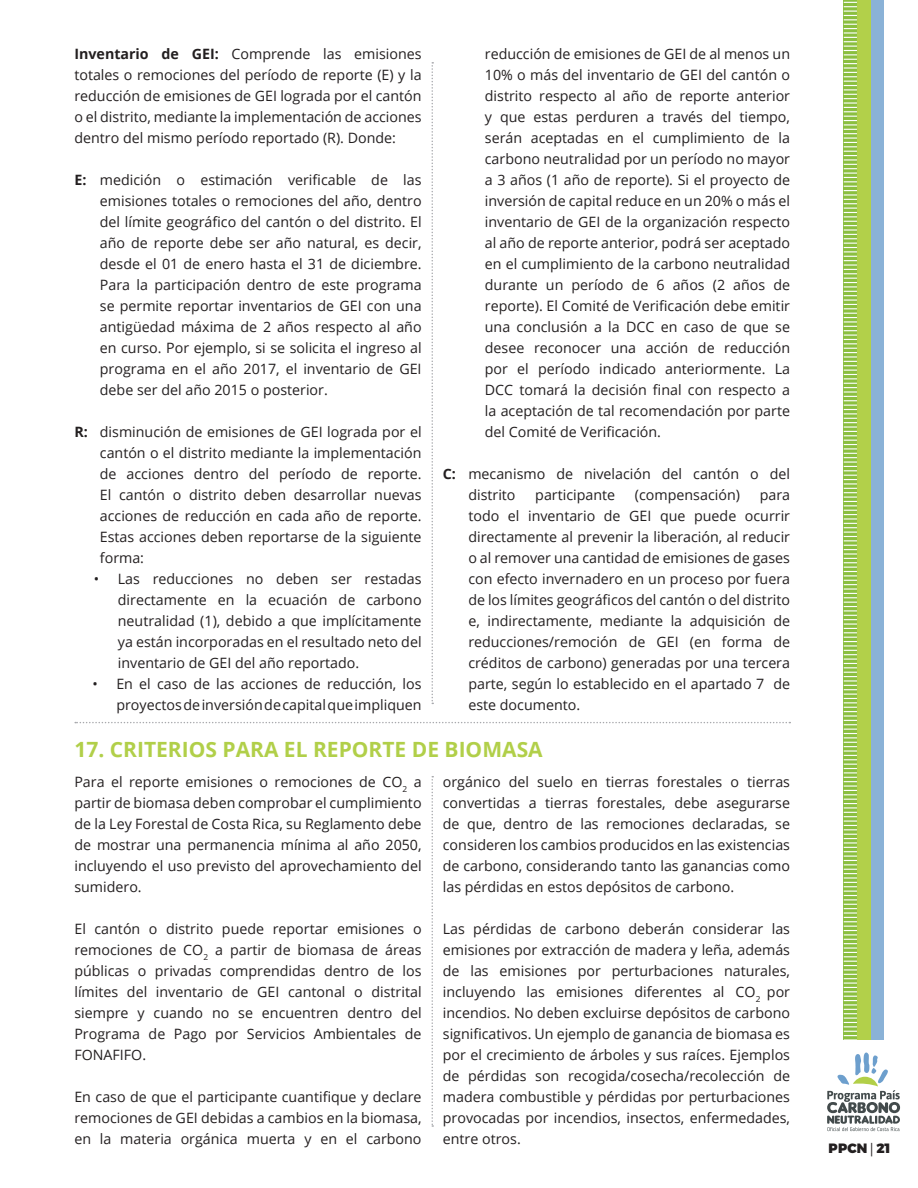
<style>
.page{position:relative;width:918px;height:1188px;background:#fff}
.page>*{position:absolute;margin:0;border:0;box-sizing:border-box;transform-origin:0 0}
.t1{font:700 21px "Open Sans";color:#b1cf49}
.t2{font:14.25px/21px "Open Sans";color:#231f20;text-align:justify}
.t3{font:900 13.5px "Montserrat";letter-spacing:.01em;color:#231f20}
.s1{font-weight:700}
.s2{font-family:"Myriad Pro";font-weight:400}
</style>
<div class="page">
<svg style="left:827px;top:1053px;width:73px;height:78px"></svg>
<div style="left:870px;top:0;width:13px;height:1040px;background:#8ab2d7"></div>
<div style="left:857px;top:0;width:13px;height:1040px;background:#b2d04a"></div>
<svg style="left:844px;top:2px;width:13px;height:1038px;background:#a8cf71"></svg>
<svg style="left:432px;top:62px;width:1px;height:642px"></svg>
<svg style="left:432px;top:776px;width:1px;height:351px"></svg>
<svg style="left:75px;top:722px;width:715px;height:1px"></svg>
<p class="t2" style="left:74px;top:43px;width:349px"><span class="s1">Inventario de GEI:</span> Comprende las emisiones totales o remociones del período de reporte (E) y la reducción de emisiones de GEI lograda por el cantón o el distrito, mediante la implementación de acciones dentro del mismo período reportado (R). Donde:</p>
<p class="t2" style="left:100px;top:169px;width:323px;text-indent:-25px"><span class="s1">E:</span> medición o estimación verificable de las emisiones totales o remociones del año, dentro del límite geográfico del cantón o del distrito. El año de reporte debe ser año natural, es decir, desde el 01 de enero hasta el 31 de diciembre.<br>Para la participación dentro de este programa se permite reportar inventarios de GEI con una antigüedad máxima de 2 años respecto al año en curso. Por ejemplo, si se solicita el ingreso al programa en el año 2017, el inventario de GEI debe ser del año 2015 o posterior.</p>
<p class="t2" style="left:100px;top:421px;width:323px;text-indent:-25px"><span class="s1">R:</span> disminución de emisiones de GEI lograda por el cantón o el distrito mediante la implementación de acciones dentro del período de reporte.<br>El cantón o distrito deben desarrollar nuevas acciones de reducción en cada año de reporte.<br>Estas acciones deben reportarse de la siguiente forma:</p>
<p class="t2" style="left:118px;top:568px;width:305px;text-indent:-24px">• Las reducciones no deben ser restadas directamente en la ecuación de carbono neutralidad (1), debido a que implícitamente ya están incorporadas en el resultado neto del inventario de GEI del año reportado.</p>
<p class="t2" style="left:92px;top:673px;width:331px;text-align:right">• En el caso de las acciones de reducción, los proyectos de inversión de capital que impliquen</p>
<p class="t2" style="left:485px;top:43px;width:307px">reducción de emisiones de GEI de al menos un 10% o más del inventario de GEI del cantón o distrito respecto al año de reporte anterior y que estas perduren a través del tiempo, serán aceptadas en el cumplimiento de la carbono neutralidad por un período no mayor a 3 años (1 año de reporte). Si el proyecto de inversión de capital reduce en un 20% o más el inventario de GEI de la organización respecto al año de reporte anterior, podrá ser aceptado en el cumplimiento de la carbono neutralidad durante un período de 6 años (2 años de reporte). El Comité de Verificación debe emitir una conclusión a la DCC en caso de que se desee reconocer una acción de reducción por el período indicado anteriormente. La DCC tomará la decisión final con respecto a la aceptación de tal recomendación por parte del Comité de Verificación.</p>
<p class="t2" style="left:468px;top:463px;width:323px;text-indent:-25px"><span class="s1">C:</span> mecanismo de nivelación del cantón o del distrito</p>
<p class="t2" style="left:535px;top:484px;width:81px">participante</p>
<p class="t2" style="left:635px;top:484px;width:107px">(compensación)</p>
<p class="t2" style="left:468px;top:484px;width:323px;text-indent:291px">para todo el inventario de GEI que puede ocurrir directamente al prevenir la liberación, al reducir o al remover una cantidad de emisiones de gases con efecto invernadero en un proceso por fuera de los límites geográficos del cantón o del distrito e, indirectamente, mediante la adquisición de reducciones/remoción de GEI (en forma de créditos de carbono) generadas por una tercera parte, según lo establecido en el apartado 7 de este documento.</p>
<h1 class="t1" style="left:74px;top:735px;width:470px">17. CRITERIOS PARA EL REPORTE DE BIOMASA</h1>
<p class="t2" style="left:74px;top:771px;width:349px">Para el reporte emisiones o remociones de CO<sub>2</sub> a partir de biomasa deben comprobar el cumplimiento de la Ley Forestal de Costa Rica, su Reglamento debe de mostrar una permanencia mínima al año 2050, incluyendo el uso previsto del aprovechamiento del sumidero.</p>
<p class="t2" style="left:74px;top:918px;width:349px">El cantón o distrito puede reportar emisiones o remociones de CO<sub>2</sub> a partir de biomasa de áreas públicas o privadas comprendidas dentro de los límites del inventario de GEI cantonal o distrital siempre y cuando no se encuentren dentro del Programa de Pago por Servicios Ambientales de FONAFIFO.</p>
<p class="t2" style="left:74px;top:1086px;width:349px">En caso de que el participante cuantifique y declare remociones de GEI debidas a cambios en la biomasa, en la materia orgánica muerta y en el carbono</p>
<p class="t2" style="left:443px;top:771px;width:349px">orgánico del suelo en tierras forestales o tierras convertidas a tierras forestales, debe asegurarse de que, dentro de las remociones declaradas, se consideren los cambios producidos en las existencias de carbono, considerando tanto las ganancias como las pérdidas en estos depósitos de carbono.</p>
<p class="t2" style="left:443px;top:918px;width:349px">Las pérdidas de carbono deberán considerar las emisiones por extracción de madera y leña, además de las emisiones por perturbaciones naturales, incluyendo las emisiones diferentes al CO<sub>2</sub> por incendios. No deben excluirse depósitos de carbono significativos. Un ejemplo de ganancia de biomasa es por el crecimiento de árboles y sus raíces. Ejemplos de pérdidas son recogida/cosecha/recolección de madera combustible y pérdidas por perturbaciones provocadas por incendios, insectos, enfermedades, entre otros.</p>
<p class="t3" style="left:829px;top:1140px;width:63px">PPCN <span class="s2">|</span> 21</p>
</div>
